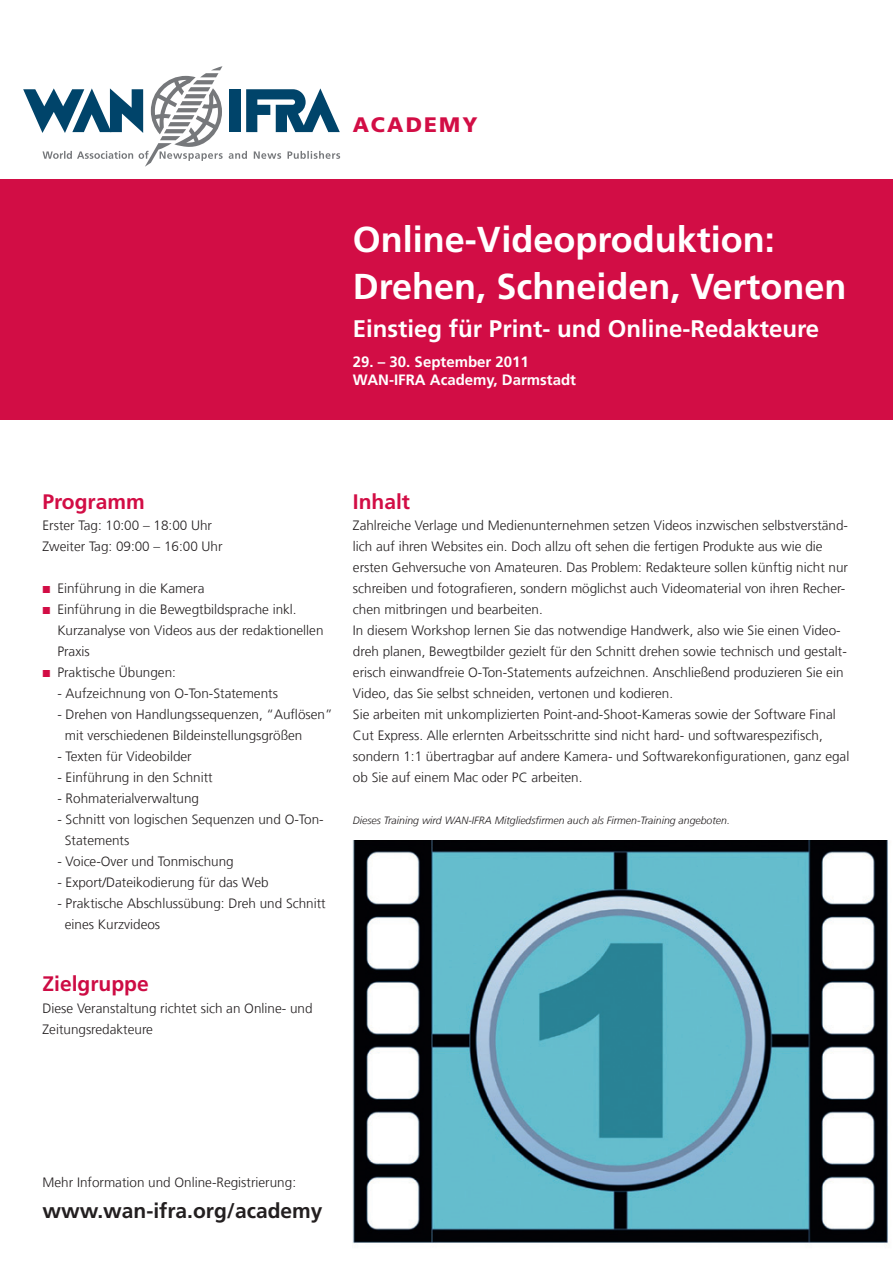
<style>
.page{position:relative;width:893px;height:1263px;background:#fff}
.page>*{position:absolute;margin:0;border:0;box-sizing:border-box;transform-origin:0 0}
.t1{font:700 36px/47.2px "Frutiger LT Com";color:#fff}
.t2{font:700 24px "Frutiger LT Com";color:#fff}
.t3{font:700 21px "Frutiger LT Com";color:#231f20}
.t4{font:700 21px "Frutiger LT Com";color:#d20d45}
.t5{font:700 21px "Frutiger LT Com";color:#cd0c44}
.t6{font:900 21px "Frutiger LT Com";letter-spacing:.1em;color:#d20d45}
.t7{font:700 15px/18px "Frutiger LT Com";color:#fff}
.t8{font:300 13.5px/21px "Frutiger LT Com";color:#231f20}
.t9{font:italic 300 10.5px "Frutiger LT Com";color:#231f20}
</style>
<div class="page">
<div style="left:0;top:178px;width:893px;height:242px;background:#d20d45"></div>
<svg style="left:23px;top:66px;width:317px;height:101px"></svg>
<img style="left:353px;top:840px;width:535px;height:404px">
<h3 class="t6" style="left:353px;top:112px;width:126px">ACADEMY</h3>
<h1 class="t1" style="left:353px;top:216px;width:495px">Online-Videoproduktion:<br>Drehen, Schneiden, Vertonen</h1>
<h2 class="t2" style="left:353px;top:314px;width:468px">Einstieg für Print- und Online-Redakteure</h2>
<p class="t7" style="left:353px;top:353px;width:225px">29. – 30. September 2011<br>WAN-IFRA Academy, Darmstadt</p>
<h3 class="t4" style="left:43px;top:490px;width:104px">Programm</h3>
<p class="t8" style="left:43px;top:515px;width:182px">Erster Tag: 10:00 – 18:00 Uhr<br>Zweiter Tag: 09:00 – 16:00 Uhr</p>
<p class="t8" style="left:57px;top:578px;width:268px">Einführung in die Kamera<br>Einführung in die Bewegtbildsprache inkl.<br>Kurzanalyse von Videos aus der redaktionellen<br>Praxis<br>Praktische Übungen:</p>
<p class="t8" style="left:57px;top:683px;width:222px">- Aufzeichnung von O-Ton-Statements</p>
<p class="t8" style="left:65px;top:704px;width:269px;text-indent:-8px">- Drehen von Handlungssequenzen, “Auflösen” mit verschiedenen Bildeinstellungsgrößen</p>
<p class="t8" style="left:57px;top:746px;width:136px">- Texten für Videobilder</p>
<p class="t8" style="left:57px;top:767px;width:157px">- Einführung in den Schnitt</p>
<p class="t8" style="left:57px;top:788px;width:143px">- Rohmaterialverwaltung</p>
<p class="t8" style="left:65px;top:809px;width:260px;text-indent:-8px">- Schnitt von logischen Sequenzen und O-Ton-<br>Statements</p>
<p class="t8" style="left:57px;top:851px;width:178px">- Voice-Over und Tonmischung</p>
<p class="t8" style="left:57px;top:872px;width:213px">- Export/Dateikodierung für das Web</p>
<p class="t8" style="left:65px;top:893px;width:262px;text-indent:-8px">- Praktische Abschlussübung: Dreh und Schnitt eines Kurzvideos</p>
<h3 class="t5" style="left:43px;top:971px;width:108px">Zielgruppe</h3>
<p class="t8" style="left:43px;top:998px;width:272px">Diese Veranstaltung richtet sich an Online- und<br>Zeitungsredakteure</p>
<h3 class="t4" style="left:353px;top:490px;width:59px">Inhalt</h3>
<p class="t8" style="left:353px;top:515px;width:498px">Zahlreiche Verlage und Medienunternehmen setzen Videos inzwischen selbstverständ&shy;lich auf ihren Websites ein. Doch allzu oft sehen die fertigen Produkte aus wie die ersten Gehversuche von Amateuren. Das Problem: Redakteure sollen künftig nicht nur schreiben und fotografieren, sondern möglichst auch Videomaterial von ihren Recher&shy;chen mitbringen und bearbeiten.<br>In diesem Workshop lernen Sie das notwendige Handwerk, also wie Sie einen Video&shy;dreh planen, Bewegtbilder gezielt für den Schnitt drehen sowie technisch und gestalt&shy;erisch einwandfreie O-Ton-Statements aufzeichnen. Anschließend produzieren Sie ein Video, das Sie selbst schneiden, vertonen und kodieren.<br>Sie arbeiten mit unkomplizierten Point-and-Shoot-Kameras sowie der Software Final Cut Express. Alle erlernten Arbeitsschritte sind nicht hard- und softwarespezifisch, sondern 1:1 übertragbar auf andere Kamera- und Softwarekonfigurationen, ganz egal ob Sie auf einem Mac oder PC arbeiten.</p>
<p class="t9" style="left:353px;top:814px;width:379px">Dieses Training wird WAN-IFRA Mitgliedsfirmen auch als Firmen-Training angeboten.</p>
<p class="t8" style="left:43px;top:1171px;width:255px">Mehr Information und Online-Registrierung:</p>
<h3 class="t3" style="left:43px;top:1198px;width:282px">www.wan-ifra.org/academy</h3>
</div>
